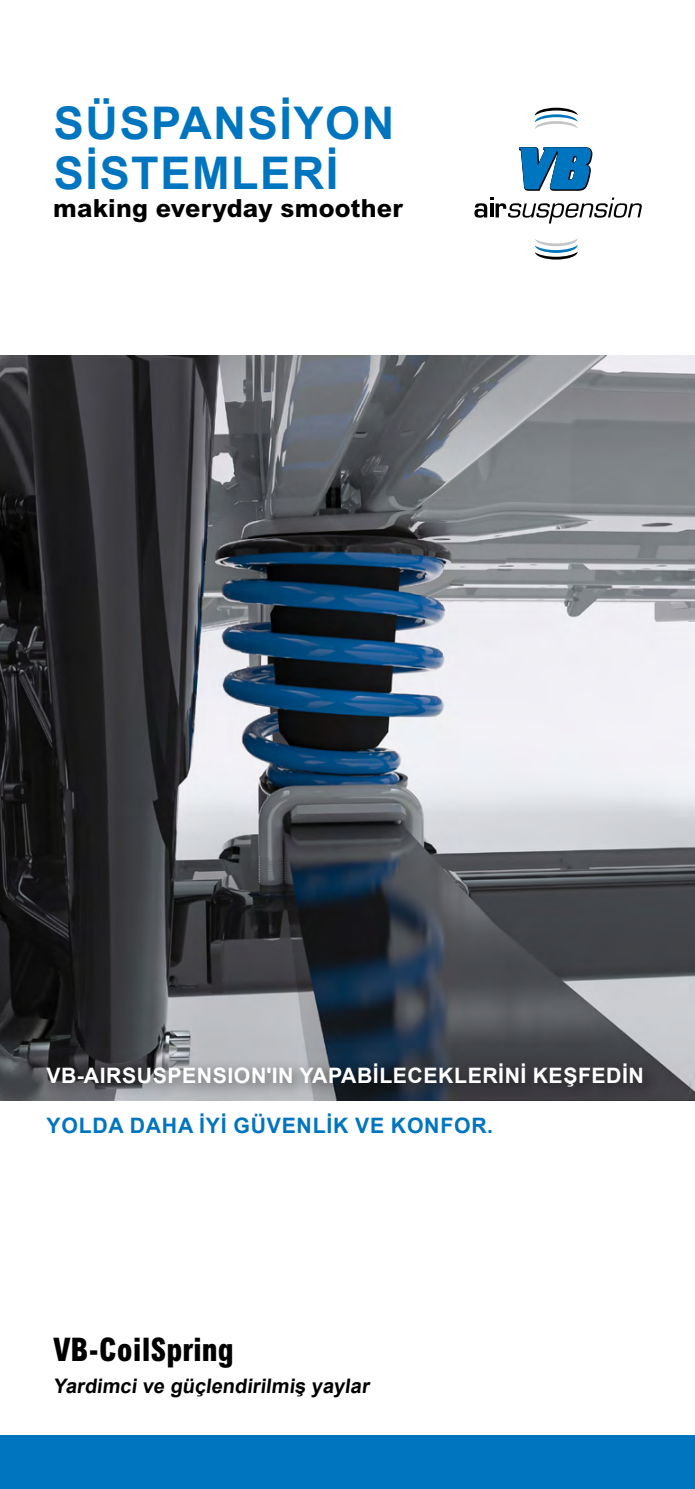
<style>
.page{position:relative;width:695px;height:1489px;background:#fff}
.page>*{position:absolute;margin:0;border:0;box-sizing:border-box;transform-origin:0 0}
.t1{font:700 45px/49.5px "Arial";letter-spacing:.035em;color:#0075bf}
.t2{font:800 condensed 32.5px "Arial MT Std";color:#000}
.t3{font:800 25px "Arial MT Std";letter-spacing:.01em;color:#000}
.t4{font:700 21.25px "Arial";letter-spacing:.025em;color:#fff}
.t5{font:700 21.25px "Arial";letter-spacing:.035em;color:#0075bf}
.t6{font:700 20px "Arial";color:#000}
</style>
<div class="page">
<img style="left:0;top:356px;width:694px;height:744px">
<svg style="left:535px;top:108px;width:42px;height:21px"></svg>
<svg style="left:535px;top:239px;width:42px;height:20px"></svg>
<svg style="left:474px;top:197px;width:168px;height:26px"></svg>
<svg style="left:519px;top:147px;width:73px;height:44px;background:#287fb6"></svg>
<div style="left:0;top:1435px;width:694px;height:53px;background:#0075bf"></div>
<div style="left:38px;top:1053px;width:621px;height:49px;background:#000;opacity:.5"></div>
<h1 class="t1" style="left:54px;top:99px;width:341px">SÜSPANSİYON<br>SİSTEMLERİ</h1>
<p class="t3" style="left:53px;top:193px;width:351px">making everyday smoother</p>
<p class="t4" style="left:46px;top:1059px;width:599px">VB-AIRSUSPENSION'IN YAPABİLECEKLERİNİ KEŞFEDİN</p>
<p class="t5" style="left:46px;top:1110px;width:448px">YOLDA DAHA İYİ GÜVENLİK VE KONFOR.</p>
<h2 class="t2" style="left:53px;top:1329px;width:182px">VB-CoilSpring</h2>
<p class="t6" style="left:53px;top:1371px;width:321px">Yardimci ve güçlendirilmiş yaylar</p>
</div>
